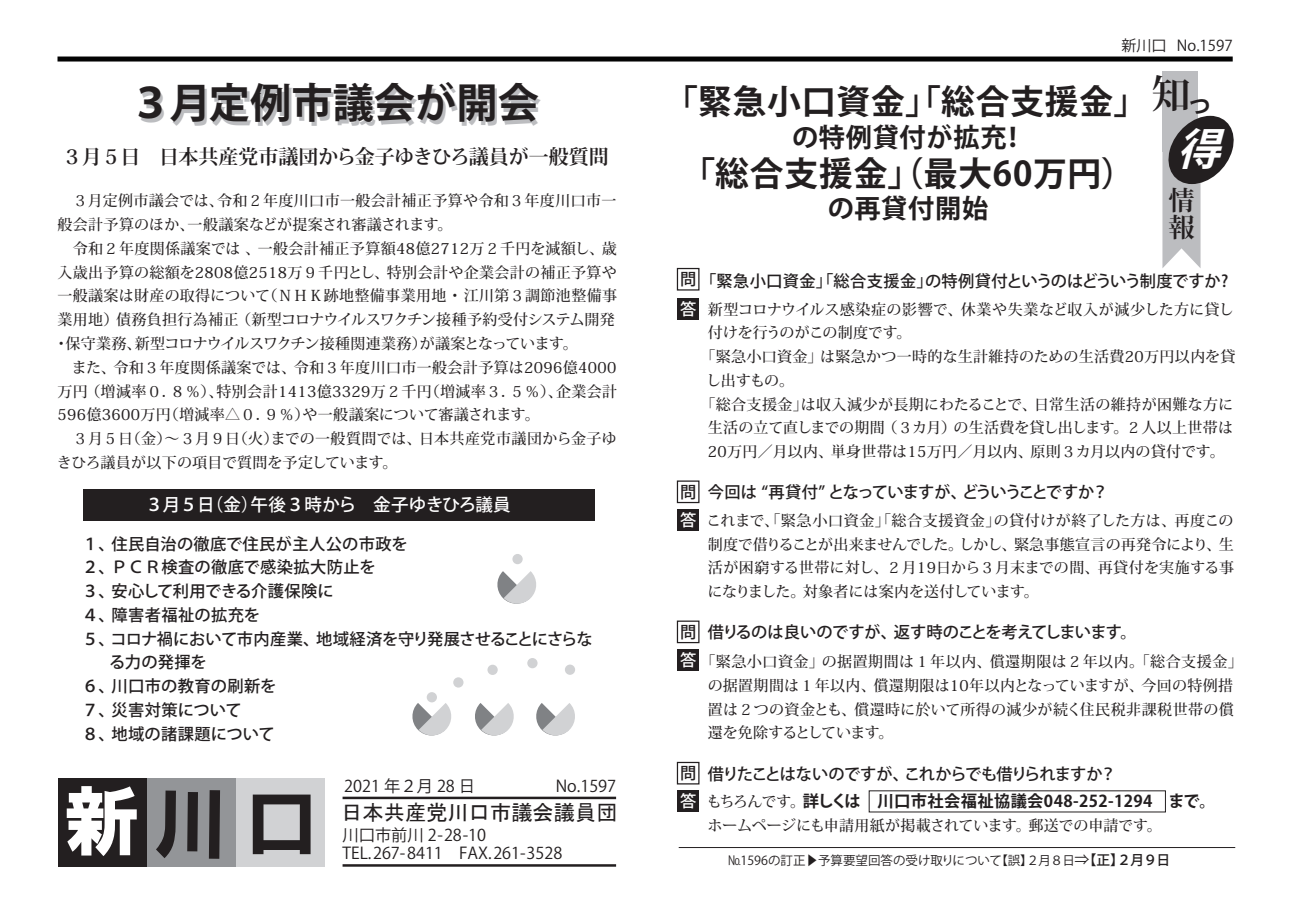
<style>
.page{position:relative;width:1290px;height:911px;background:#fff}
.page>*{position:absolute;margin:0;border:0;box-sizing:border-box;transform-origin:0 0}
.t1{font:italic 700 43.5px "Koz Go Pro";color:#fff}
.t2{font:700 41.25px "Koz Go Pro";color:#231f20}
.t3{font:700 38.75px "Koz Min Pro";color:#231f20}
.t4{font:700 33.75px "Koz Go Pro";letter-spacing:.025em;color:#231f20}
.t5{font:700 26.25px "Koz Go Pro";letter-spacing:.025em;color:#231f20}
.t6{font:700 26.25px/26.9px "Koz Min Pro";color:#231f20}
.t7{font:21.25px "MS Gothic";color:#231f20}
.t8{font:700 21.25px "Koz Go Pro";color:#231f20}
.t9{font:700 20px "Koz Min Pro";letter-spacing:-.01em;color:#231f20}
.t10{font:500 17.5px "Koz Go Pro";letter-spacing:-.005em;color:#fff}
.t11{font:500 16.25px "Koz Go Pro";letter-spacing:.005em;color:#231f20}
.t12{font:700 16.25px/27.5px "Koz Go Pro";letter-spacing:.025em;color:#231f20}
.t13{font:16.25px/18.8px "Koz Go Pr 6 N";color:#231f20}
.t14{font:500 16.25px "Koz Go Pro";letter-spacing:-.03em;color:#231f20}
.t15{font:500 16.25px "Koz Go Pro";letter-spacing:.025em;color:#231f20}
.t16{font:500 16.25px "Koz Go Pro";letter-spacing:-.045em;color:#231f20}
.t17{font:500 16.25px "Koz Go Pro";letter-spacing:-.055em;color:#231f20}
.t18{font:16.25px "Koz Go Pro";color:#231f20}
.t19{font:500 16.25px "Koz Go Pro";letter-spacing:-.025em;color:#231f20}
.t20{font:500 16.25px "Koz Go Pro";color:#fff}
.t21{font:500 15px/23.8px "Koz Min Pro";letter-spacing:.025em;color:#231f20}
.t22{font:500 15px "Koz Min Pro";letter-spacing:.005em;color:#231f20}
.t23{font:500 15px "Koz Min Pro";letter-spacing:-.005em;color:#231f20}
.t24{font:500 15px "Koz Min Pro";letter-spacing:-.01em;color:#231f20}
.t25{font:15px "Koz Go Pro";color:#231f20}
.t26{font:12.5px "Koz Go Pr 6 N";color:#231f20}
.s1{font-family:"Koz Go Pro";font-size:16.25px;color:#fff}
.s2{font-weight:500}
.s3{font-family:"Koz Min Pro";font-weight:500;font-size:15px}
.s4{font-size:15px}
.s5{font-family:"Koz Go Pro";font-weight:500;font-size:13.75px}
</style>
<div class="page">
<div style="left:83px;top:489px;width:512px;height:31px;background:#231f20"></div>
<div style="left:58px;top:57px;width:1174px;height:5px;background:#030303"></div>
<div style="left:58px;top:777px;width:89px;height:89px;background:#231f20"></div>
<div style="left:147px;top:778px;width:89px;height:88px;background:#939598"></div>
<div style="left:236px;top:778px;width:88px;height:88px;background:#d1d2d4"></div>
<svg style="left:67px;top:786px;width:70px;height:70px"></svg>
<svg style="left:156px;top:790px;width:64px;height:68px"></svg>
<svg style="left:253px;top:794px;width:58px;height:60px"></svg>
<hr style="left:343px;top:796px;width:273px;height:3px;background:#231f20">
<hr style="left:343px;top:864px;width:273px;height:2px;background:#231f20">
<div style="left:677px;top:268px;width:22px;height:22px;border:1px solid #231f20"></div>
<div style="left:677px;top:298px;width:22px;height:21px;background:#231f20"></div>
<div style="left:677px;top:480px;width:22px;height:23px;border:1px solid #231f20"></div>
<div style="left:677px;top:509px;width:22px;height:22px;background:#231f20"></div>
<div style="left:677px;top:620px;width:22px;height:23px;border:1px solid #231f20"></div>
<div style="left:677px;top:649px;width:22px;height:22px;background:#231f20"></div>
<div style="left:677px;top:762px;width:22px;height:22px;border:1px solid #231f20"></div>
<div style="left:677px;top:790px;width:22px;height:22px;background:#231f20"></div>
<svg style="left:412px;top:703px;width:39px;height:33px"></svg>
<svg style="left:475px;top:703px;width:39px;height:33px"></svg>
<svg style="left:536px;top:703px;width:39px;height:33px"></svg>
<svg style="left:497px;top:571px;width:39px;height:33px"></svg>
<div style="left:427px;top:692px;width:10px;height:10px;background:#d1d2d4;border-radius:50%"></div>
<div style="left:453px;top:677px;width:10px;height:10px;background:#d1d2d4;border-radius:50%"></div>
<div style="left:487px;top:664px;width:11px;height:11px;background:#d1d2d4;border-radius:50%"></div>
<div style="left:527px;top:658px;width:10px;height:10px;background:#d1d2d4;border-radius:50%"></div>
<div style="left:565px;top:664px;width:10px;height:11px;background:#d1d2d4;border-radius:50%"></div>
<div style="left:512px;top:554px;width:11px;height:10px;background:#d1d2d4;border-radius:50%"></div>
<div style="left:1162px;top:71px;width:36px;height:80px;background:#bcbdc0"></div>
<svg style="left:1162px;top:116px;width:72px;height:152px"></svg>
<hr style="left:679px;top:847px;width:556px;height:1px;background:#231f20">
<h2 class="t2" style="left:130px;top:77px;width:411px">３月定例市議会が開会</h2>
<h3 class="t9" style="left:62px;top:142px;width:548px">３月５日　日本共産党市議団から金子ゆきひろ議員が一般質問</h3>
<p class="t21" style="left:54px;top:188px;width:565px">　３月定例市議会では、令和２年度川口市一般会計補正予算や令和３年度川口市一般会計予算のほか、一般議案などが提案され審議されます。<br>　令和２年度関係議案では 、一般会計補正予算額48億2712万２千円を減額し、歳入歳出予算の総額を2808億2518万９千円とし、特別会計や企業会計の補正予算や一般議案は財産の取得について（ＮＨＫ跡地整備事業用地 ・ 江川第３調節池整備事業用地）債務負担行為補正 （新型コロナウイルスワクチン接種予約受付システム開発・保守業務、新型コロナウイルスワクチン接種関連業務）が議案となっています。<br>　また、令和３年度関係議案では、令和３年度川口市一般会計予算は2096億4000万円 （増減率０．８％）、特別会計1413億3329万２千円（増減率３．５％）、企業会計596億3600万円（増減率△０．９％）や一般議案について審議されます。</p>
<p class="t21" style="left:57px;top:426px;width:561px;text-indent:16px">３月５日（金）～３月９日（火）までの一般質問では、日本共産党市議団から金子ゆきひろ議員が以下の項目で質問を予定しています。</p>
<p class="t10" style="left:145px;top:493px;width:367px">３月５日（金）午後３時から　金子ゆきひろ議員</p>
<p class="t11" style="left:82px;top:533px;width:327px">１、住民自治の徹底で住民が主人公の市政を</p>
<p class="t15" style="left:82px;top:557px;width:295px">２、ＰＣＲ検査の徹底で感染拡大防止を</p>
<p class="t19" style="left:82px;top:580px;width:253px">３、安心して利用できる介護保険に</p>
<p class="t15" style="left:82px;top:604px;width:179px">４、障害者福祉の拡充を</p>
<p class="t14" style="left:82px;top:628px;width:512px">５、コロナ禍において市内産業、地域経済を守り発展させることにさらな</p>
<p class="t11" style="left:109px;top:652px;width:99px">る力の発揮を</p>
<p class="t11" style="left:82px;top:676px;width:196px">６、川口市の教育の刷新を</p>
<p class="t11" style="left:82px;top:699px;width:161px">７、災害対策について</p>
<p class="t11" style="left:82px;top:723px;width:194px">８、地域の諸課題について</p>
<p class="t18" style="left:344px;top:775px;width:132px">2021 年２月 28 日</p>
<p class="t13" style="left:342px;top:825px;width:221px">川口市前川 2-28-10<br>TEL.267-8411　FAX.261-3528</p>
<p class="t18" style="left:556px;top:775px;width:62px">No.1597</p>
<h3 class="t7" style="left:341px;top:801px;width:278px">日本共産党川口市議会議員団</h3>
<p class="t25" style="left:1121px;top:36px;width:113px">新川口 No.1597</p>
<h3 class="t4" style="left:664px;top:80px;width:484px">「緊急小口資金」「総合支援金」</h3>
<h3 class="t5" style="left:792px;top:120px;width:235px">の特例貸付が拡充！</h3>
<h3 class="t4" style="left:681px;top:151px;width:455px">「総合支援金」（最大60万円）</h3>
<h3 class="t5" style="left:828px;top:191px;width:162px">の再貸付開始</h3>
<h3 class="t3" style="left:1152px;top:65px;width:40px">知</h3>
<h3 class="t8" style="left:1189px;top:92px;width:23px">つ</h3>
<h1 class="t1" style="left:1177px;top:121px;width:61px">得</h1>
<h3 class="t6" style="left:1168px;top:186px;width:27px">情報</h3>
<p class="t11" style="left:680px;top:268px;width:18px">問</p>
<p class="t20" style="left:680px;top:298px;width:18px">答</p>
<p class="t11" style="left:700px;top:271px;width:530px">「緊急小口資金」「総合支援金」の特例貸付というのはどういう制度ですか?</p>
<p class="t21" style="left:708px;top:296px;width:527px">新型コロナウイルス感染症の影響で、休業や失業など収入が減少した方に貸し</p>
<p class="t24" style="left:708px;top:322px;width:205px">付けを行うのがこの制度です。</p>
<p class="t21" style="left:700px;top:344px;width:536px">「緊急小口資金」は緊急かつ一時的な生計維持のための生活費20万円以内を貸</p>
<p class="t21" style="left:706px;top:368px;width:89px">し出すもの。</p>
<p class="t21" style="left:700px;top:391px;width:534px">「総合支援金」は収入減少が長期にわたることで、日常生活の維持が困難な方に</p>
<p class="t22" style="left:708px;top:417px;width:527px">生活の立て直しまでの期間 （３カ月）の生活費を貸し出します。２人以上世帯は</p>
<p class="t21" style="left:708px;top:439px;width:518px">20万円／月以内、単身世帯は15万円／月以内、原則３カ月以内の貸付です。</p>
<p class="t17" style="left:708px;top:482px;width:402px">今回は “再貸付” となっていますが、どういうことですか？</p>
<p class="t21" style="left:706px;top:508px;width:529px;text-align:justify">これまで、「緊急小口資金」「総合支援資金」の貸付けが終了した方は、再度この制度で借りることが出来ませんでした。しかし、緊急事態宣言の再発令により、生活が困窮する世帯に対し、２月19日から３月末までの間、再貸付を実施する事になりました。対象者には案内を送付しています。</p>
<p class="t16" style="left:708px;top:622px;width:430px">借りるのは良いのですが、返す時のことを考えてしまいます。</p>
<p class="t21" style="left:708px;top:649px;width:536px;text-indent:-28px"><span class="s1">答</span>「緊急小口資金」の据置期間は１年以内、償還期限は２年以内。「総合支援金」の据置期間は１年以内、償還期限は10年以内となっていますが、今回の特例措置は２つの資金とも、償還時に於いて所得の減少が続く住民税非課税世帯の償還を免除するとしています。</p>
<p class="t12" style="left:707px;top:761px;width:510px"><span class="s2">借りたことはないのですが、これからでも借りられますか？<br></span><span class="s3">もちろんです。</span>詳しくは　川口市社会福祉協議会048-252-1294　まで。</p>
<p class="t23" style="left:707px;top:814px;width:456px">ホームページにも申請用紙が掲載されています。郵送での申請です。</p>
<p class="t11" style="left:680px;top:481px;width:18px">問</p>
<p class="t20" style="left:680px;top:509px;width:18px">答</p>
<p class="t11" style="left:680px;top:621px;width:18px">問</p>
<p class="t11" style="left:680px;top:762px;width:18px">問</p>
<p class="t20" style="left:680px;top:791px;width:18px">答</p>
<p class="t26" style="left:728px;top:853px;width:444px">№1596の訂正▶予算要望回答の受け取りについて【誤】２月８日<span class="s4">⇒</span><span class="s5">【正】２月９日</span></p>
</div>
